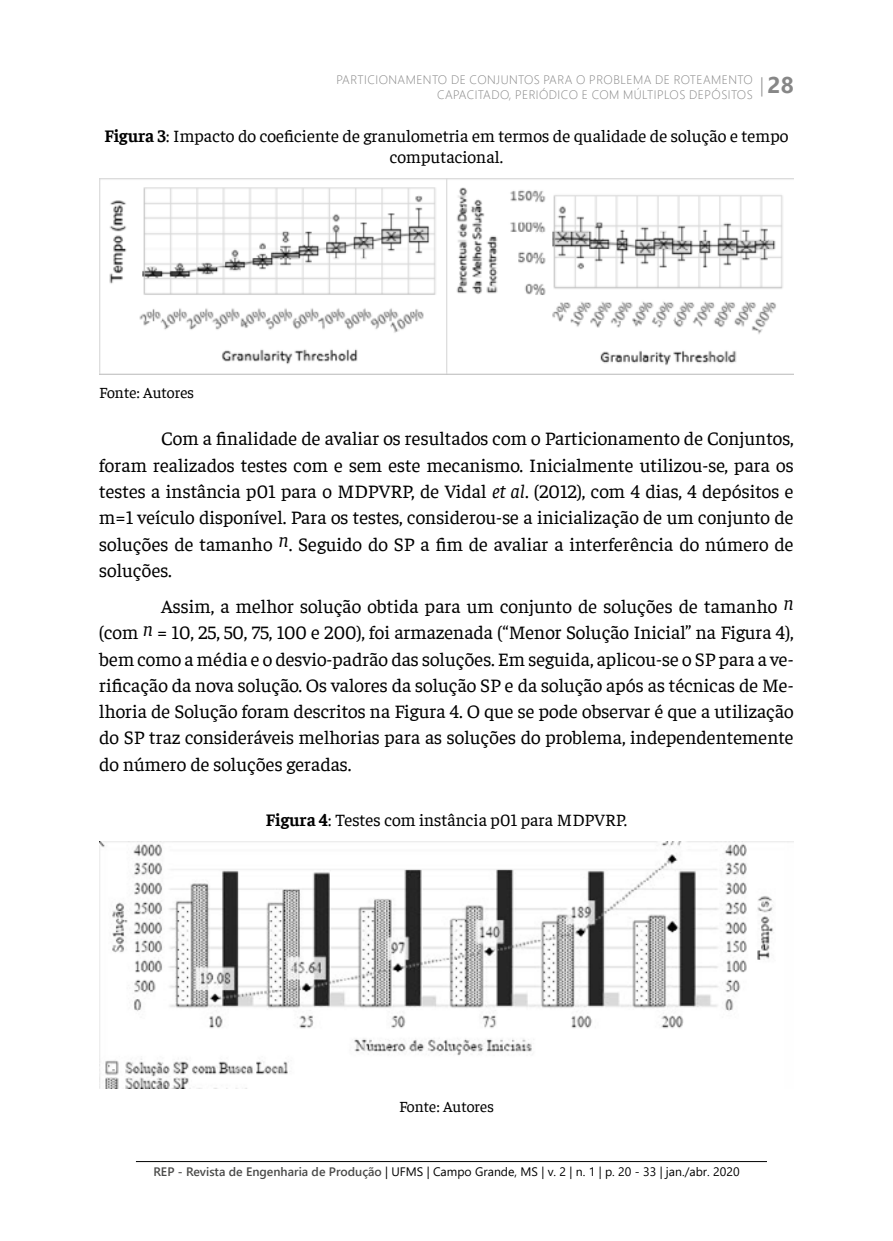
<style>
.page{position:relative;width:893px;height:1241px;background:#fff}
.page>*{position:absolute;margin:0;border:0;box-sizing:border-box;transform-origin:0 0}
.t1{font:700 22.75px "Segoe UI";color:#878787}
.texto{font:19.25px/26.2px "Faustina";color:#000;text-align:justify}
.Figura{font:17.5px/21px "Faustina";color:#000;text-align:center}
.Fonte{font:15.75px "Faustina";color:#000}
.t2{font:300 12.25px/14.7px "Segoe UI";letter-spacing:.035em;color:#878787;text-align:right}
.t3{font:12.25px "Segoe UI";color:#000}
.s1{font-weight:700}
.s2{font-weight:300;font-size:19.25px}
.s3{font-style:italic}
.s4{font-weight:600;color:#4a4a49}
</style>
<div class="page">
<hr style="left:136px;top:1160px;width:631px;height:1px;background:#000">
<img style="left:99px;top:179px;width:695px;height:195px">
<img style="left:99px;top:841px;width:695px;height:247px">
<p class="t2" style="left:337px;top:71px;width:418px">PARTICIONAMENTO DE CONJUNTOS PARA O PROBLEMA DE ROTEAMENTO<br>CAPACITADO, PERIÓDICO E COM MÚLTIPLOS DEPÓSITOS</p>
<p class="Figura" style="left:104px;top:125px;width:686px"><span class="s1">Figura 3</span>: Impacto do coeficiente de granulometria em termos de qualidade de solução e tempo computacional.</p>
<p class="t1" style="left:760px;top:64px;width:35px"><span class="s2">|</span>28</p>
<p class="Fonte" style="left:99px;top:382px;width:96px">Fonte: Autores</p>
<p class="texto" style="left:99px;top:424px;width:696px;text-indent:62px">Com a finalidade de avaliar os resultados com o Particionamento de Conjuntos, foram realizados testes com e sem este mecanismo. Inicialmente utilizou-se, para os testes a instância p01 para o MDPVRP, de Vidal <span class="s3">et al</span>. (2012), com 4 dias, 4 depósitos e m=1 veículo disponível. Para os testes, considerou-se a inicialização de um conjunto de soluções de tamanho <sup>n</sup>. Seguido do SP a fim de avaliar a interferência do número de soluções.</p>
<p class="texto" style="left:99px;top:592px;width:696px;text-indent:62px">Assim, a melhor solução obtida para um conjunto de soluções de tamanho <sup>n </sup>(com <sup>n</sup> = 10, 25, 50, 75, 100 e 200), foi armazenada (“Menor Solução Inicial” na Figura 4), bem como a média e o desvio-padrão das soluções. Em seguida, aplicou-se o SP para a ve&shy;rificação da nova solução. Os valores da solução SP e da solução após as técnicas de Me&shy;lhoria de Solução foram descritos na Figura 4. O que se pode observar é que a utilização do SP traz consideráveis melhorias para as soluções do problema, independentemente do número de soluções geradas.</p>
<p class="Figura" style="left:266px;top:808px;width:363px"><span class="s1">Figura 4</span>: Testes com instância p01 para MDPVRP.</p>
<p class="Fonte" style="left:399px;top:1096px;width:96px">Fonte: Autores</p>
<p class="t3" style="left:153px;top:1160px;width:588px"><span class="s4">REP - Revista de Engenharia de Produção</span> | UFMS | Campo Grande, MS | v. 2 | n. 1 | p. 20 - 33 | jan./abr. 2020</p>
</div>
